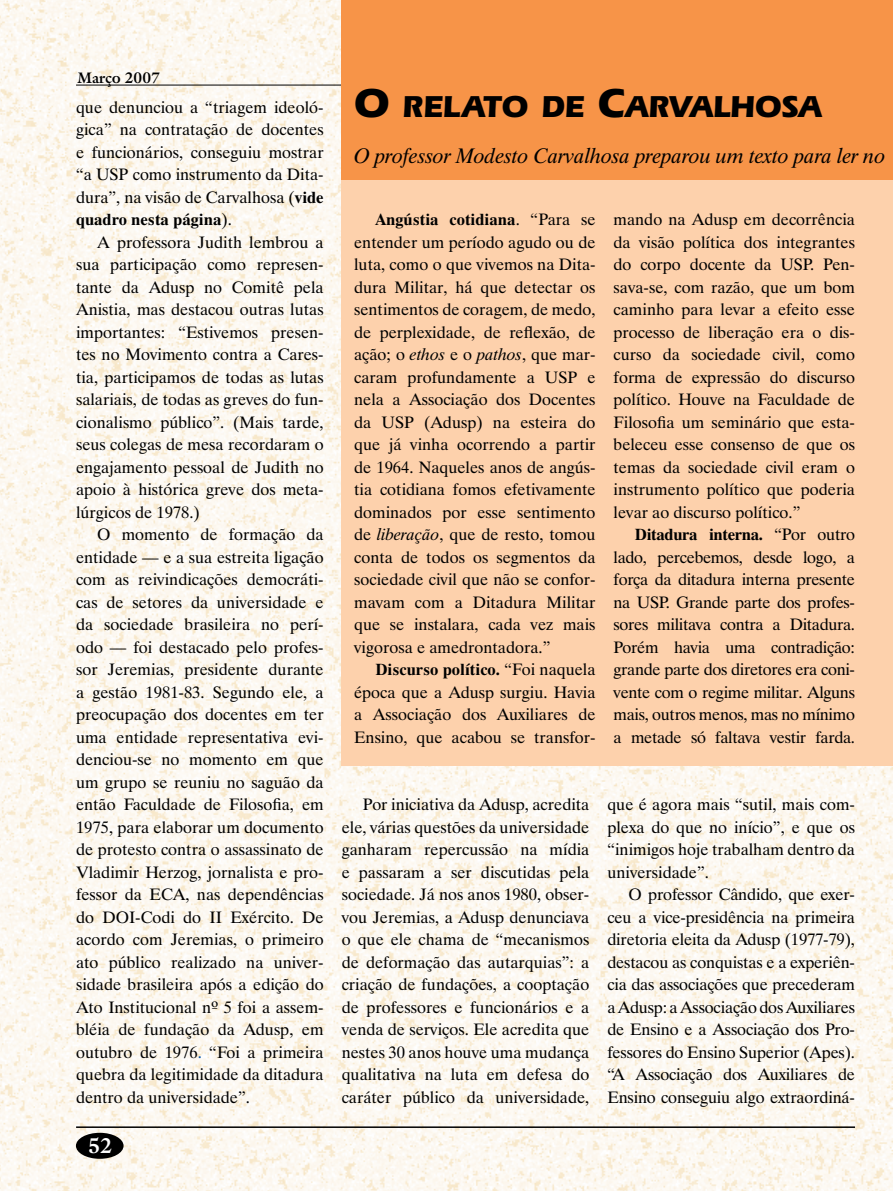
<style>
.page{position:relative;width:893px;height:1191px;background:#fff}
.page>*{position:absolute;margin:0;border:0;box-sizing:border-box;transform-origin:0 0}
.t1{font:700 31.5px "Eras IT Cby BT";color:#000}
.t2{font:italic 21px "Dutch 801 BT";color:#000}
.t3{font:700 21px "Galliard IT Cby BT";color:#fff}
.t4{font:16.5px/22.5px "Dutch 801 BT";color:#000;text-align:justify}
.t5{font:700 15px "Galliard IT Cby BT";color:#000}
.s1{font-weight:700}
.s2{color:#0050a3}
.s3{font-size:42px}
.s4{font-style:italic}
</style>
<div class="page">
<img style="left:0;top:0;width:893px;height:1191px">
<hr style="left:76px;top:1126px;width:779px;height:2px;background:#000">
<div style="left:76px;top:1132px;width:48px;height:26px;background:#000;border-radius:50%"></div>
<hr style="left:76px;top:85px;width:779px;height:1px;background:#000">
<div style="left:341px;top:0;width:552px;height:765px;background:#fdd1ac"></div>
<div style="left:341px;top:0;width:552px;height:180px;background:#f79448"></div>
<p class="t5" style="left:78px;top:68px;width:84px">Março 2007</p>
<p class="t4" style="left:76px;top:95px;width:249px">que denunciou a “triagem ideoló&shy;gica” na contratação de docentes e funcionários, conseguiu mostrar “a USP como instrumento da Dita&shy;dura”, na visão de Carvalhosa (<span class="s1">vide quadro nesta página</span>).</p>
<p class="t4" style="left:76px;top:230px;width:249px;text-indent:21px">A professora Judith lembrou a sua participação como represen&shy;tante da Adusp no Comitê pela Anistia, mas destacou outras lutas importantes: “Estivemos presen&shy;tes no Movimento contra a Cares&shy;tia, participamos de todas as lutas salariais, de todas as greves do fun&shy;cionalismo público”. (Mais tarde, seus colegas de mesa recordaram o engajamento pessoal de Judith no apoio à histórica greve dos meta&shy;lúrgicos de 1978.)</p>
<p class="t4" style="left:76px;top:523px;width:249px;text-indent:21px">O momento de formação da entidade — e a sua estreita ligação com as reivindicações democráti&shy;cas de setores da universidade e da sociedade brasileira no perí&shy;odo — foi destacado pelo profes&shy;sor Jeremias, presidente durante a gestão 1981-83. Segundo ele, a preocupação dos docentes em ter uma entidade representativa evi&shy;denciou-se no momento em que um grupo se reuniu no saguão da então Faculdade de Filosofia, em 1975, para elaborar um documento de protesto contra o assassinato de Vladimir Herzog, jornalista e pro&shy;fessor da ECA, nas dependências do DOI-Codi do II Exército. De acordo com Jeremias, o primeiro ato público realizado na univer&shy;sidade brasileira após a edição do Ato Institucional nº 5 foi a assem&shy;bléia de fundação da Adusp, em outubro de 1976<span class="s2">.</span> “Foi a primeira quebra da legitimidade da ditadura dentro da universidade”.</p>
<p class="t3" style="left:88px;top:1131px;width:26px">52</p>
<h1 class="t1" style="left:354px;top:86px;width:469px"><span class="s3">O</span> RELATO DE <span class="s3">C</span>ARVALHOSA</h1>
<p class="t2" style="left:354px;top:143px;width:533px">O professor Modesto Carvalhosa preparou um texto para ler no</p>
<p class="t4" style="left:354px;top:208px;width:243px;text-indent:21px"><span class="s1">Angústia cotidiana</span>. “Para se entender um período agudo ou de luta, como o que vivemos na Dita&shy;dura Militar, há que detectar os sentimentos de coragem, de medo, de perplexidade, de reflexão, de ação; o <span class="s4">ethos</span> e o <span class="s4">pathos</span>, que mar&shy;caram profundamente a USP e nela a Associação dos Docentes da USP (Adusp) na esteira do que já vinha ocorrendo a partir de 1964. Naqueles anos de angús&shy;tia cotidiana fomos efetivamente dominados por esse sentimento de <span class="s4">liberação</span>, que de resto, tomou conta de todos os segmentos da sociedade civil que não se confor&shy;mavam com a Ditadura Militar que se instalara, cada vez mais vigorosa e amedrontadora.”</p>
<p class="t4" style="left:354px;top:658px;width:243px;text-indent:21px"><span class="s1">Discurso político.</span> “Foi naquela época que a Adusp surgiu. Havia a Associação dos Auxiliares de Ensino, que acabou se transfor-</p>
<p class="t4" style="left:614px;top:208px;width:243px">mando na Adusp em decorrência da visão política dos integrantes do corpo docente da USP. Pen&shy;sava-se, com razão, que um bom caminho para levar a efeito esse processo de liberação era o dis&shy;curso da sociedade civil, como forma de expressão do discurso político. Houve na Faculdade de Filosofia um seminário que esta&shy;beleceu esse consenso de que os temas da sociedade civil eram o instrumento político que poderia levar ao discurso político.”</p>
<p class="t4" style="left:614px;top:523px;width:243px;text-indent:21px"><span class="s1">Ditadura interna.</span> “Por outro lado, percebemos, desde logo, a força da ditadura interna presente na USP. Grande parte dos profes&shy;sores militava contra a Ditadura.<br>Porém havia uma contradição: grande parte dos diretores era coni&shy;vente com o regime militar. Alguns mais, outros menos, mas no mínimo a metade só faltava vestir farda.</p>
<p class="t4" style="left:342px;top:793px;width:249px;text-indent:21px">Por iniciativa da Adusp, acredita ele, várias questões da universidade ganharam repercussão na mídia e passaram a ser discutidas pela sociedade. Já nos anos 1980, obser&shy;vou Jeremias, a Adusp denunciava o que ele chama de “mecanismos de deformação das autarquias”: a criação de fundações, a cooptação de professores e funcionários e a venda de serviços. Ele acredita que nestes 30 anos houve uma mudança qualitativa na luta em defesa do caráter público da universidade,</p>
<p class="t4" style="left:607px;top:793px;width:249px">que é agora mais “sutil, mais com&shy;plexa do que no início”, e que os “inimigos hoje trabalham dentro da universidade”.</p>
<p class="t4" style="left:607px;top:883px;width:249px;text-indent:21px">O professor Cândido, que exer&shy;ceu a vice-presidência na primeira diretoria eleita da Adusp (1977-79), destacou as conquistas e a experiên&shy;cia das associações que precederam a Adusp: a Associação dos Auxiliares de Ensino e a Associação dos Pro&shy;fessores do Ensino Superior (Apes). “A Associação dos Auxiliares de Ensino conseguiu algo extraordiná-</p>
</div>
